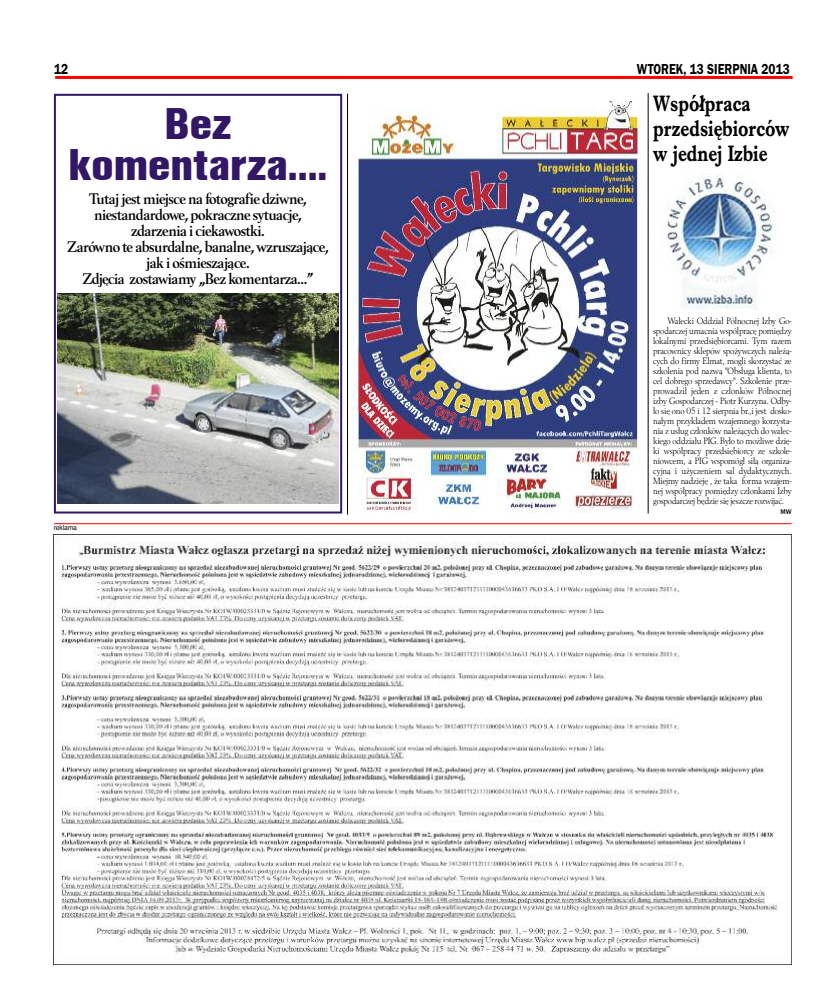
<style>
.page{position:relative;width:820px;height:993px;background:#fff}
.page>*{position:absolute;margin:0;border:0;box-sizing:border-box;transform-origin:0 0}
.t1{font:46px/41.1px "Nimbus San TCE Bla Con";color:#321766;text-align:center;scale:1.06 1}
.t2{font:700 23px/25px "Imprint URWTCE";color:#000;scale:.8 1}
.t3{font:700 16px/16px "Berling TCE";letter-spacing:-.03em;color:#000;text-align:center;scale:.95 1}
.t4{font:15px "Franklin Got URWTCE Dem";color:#000;scale:.8 1}
.t5{font:9.6px/10px "Berling TCE";letter-spacing:-.015em;color:#000;text-align:justify;scale:.9 1}
.t6{font:7px "Nimbus San LCE";letter-spacing:-.015em;color:#000;scale:.95 1}
.t7{font:500 7px "Franklin Got URWTCE";color:#000;scale:.95 1}
</style>
<div class="page">
<hr style="left:55px;top:76px;width:737px;height:3px;background:#f00">
<div style="left:54px;top:94px;width:288px;height:419px;border:2px solid #321766"></div>
<img style="left:57px;top:294px;width:281px;height:210px">
<img style="left:54px;top:534px;width:737px;height:426px">
<hr style="left:54px;top:523px;width:737px;height:1px;background:#f00">
<img style="left:353px;top:101px;width:288px;height:412px">
<hr style="left:347px;top:94px;width:1px;height:420px;background:#000">
<hr style="left:647px;top:93px;width:1px;height:420px;background:#000">
<img style="left:667px;top:174px;width:106px;height:136px">
<h3 class="t4" style="left:54px;top:60px;width:19px">12</h3>
<h3 class="t4" style="left:636px;top:60px;width:192px">WTOREK, 13 SIERPNIA 2013</h3>
<h1 class="t1" style="left:69px;top:103px;width:245px">Bez komentarza....</h1>
<h3 class="t3" style="left:67px;top:190px;width:276px">Tutaj jest miejsce na fotografie dziwne, niestandardowe, pokraczne sytuacje, zdarzenia i ciekawostki.<br>Zarówno te absurdalne, banalne, wzruszające, jak i ośmieszające.<br>Zdjęcia zostawiamy „Bez komentarza...”</h3>
<h2 class="t2" style="left:653px;top:90px;width:172px">Współpraca przedsiębiorców w jednej Izbie</h2>
<p class="t6" style="left:54px;top:523px;width:26px">reklama</p>
<p class="t5" style="left:653px;top:315px;width:155px;text-indent:14px">Wałecki Oddział Północnej Izby Go&shy;spodarczej umacnia współpracę pomiędzy lokalnymi przedsiębiorcami. Tym razem pracownicy sklepów spożywczych należą&shy;cych do firmy Elmat, mogli skorzystać ze szkolenia pod nazwą "Obsługa klienta, to cel dobrego sprzedawcy". Szkolenie prze&shy;prowadził jeden z członków Północnej izby Gospodarczej - Piotr Kurzyna. Odby&shy;ło się ono 05 i 12 sierpnia br.,i jest dosko&shy;nałym przykładem wzajemnego korzysta&shy;nia z usług członków należących do wałec&shy;kiego oddziału PIG. Było to możliwe dzię&shy;ki współpracy przedsiębiorcy ze szkole&shy;niowcem, a PIG wspomógł siłą organiza&shy;cyjną i użyczeniem sal dydaktycznych.<br>Miejmy nadzieję , że taka forma wzajem&shy;nej współpracy pomiędzy członkami Izby gospodarczej będzie się jeszcze rozwijać.</p>
<p class="t7" style="left:780px;top:507px;width:13px">MW</p>
</div>
